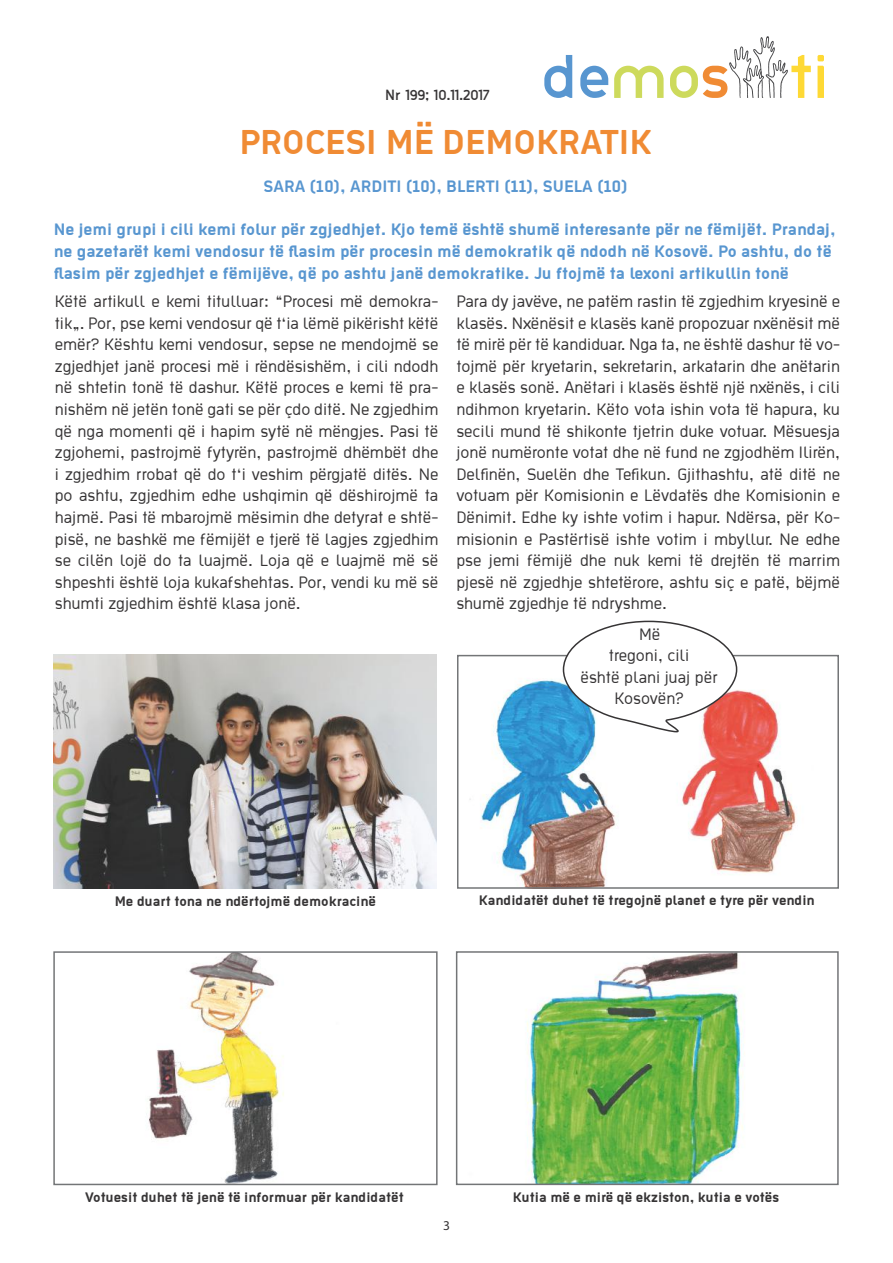
<style>
.page{position:relative;width:893px;height:1263px;background:#fff}
.page>*{position:absolute;margin:0;border:0;box-sizing:border-box;transform-origin:0 0}
.t1{font:700 37.5px "Ekstropia";color:#f08b34}
.t2{font:18px/21.6px "Ekstropia";color:#363435;text-align:justify}
.t3{font:700 18px/21.6px "Ekstropia";color:#5896d0}
.t4{font:700 15px "Ekstropia";color:#363435}
.t5{font:13.5px "Thelbi Kujtesa";color:#363435}
.t6{font:13.5px "Myriad Pro";color:#363435}
</style>
<div class="page">
<svg style="left:544px;top:55px;width:28px;height:43px"></svg>
<svg style="left:580px;top:66px;width:28px;height:32px"></svg>
<svg style="left:614px;top:66px;width:50px;height:32px"></svg>
<svg style="left:817px;top:55px;width:7px;height:43px"></svg>
<svg style="left:670px;top:36px;width:141px;height:62px"></svg>
<img style="left:149px;top:954px;width:135px;height:228px">
<div style="left:53px;top:951px;width:385px;height:234px;border:2px solid #737577"></div>
<img style="left:527px;top:954px;width:218px;height:228px">
<div style="left:456px;top:951px;width:383px;height:234px;border:2px solid #737577"></div>
<img style="left:54px;top:655px;width:383px;height:234px">
<img style="left:469px;top:679px;width:328px;height:207px">
<div style="left:457px;top:655px;width:382px;height:234px;border:2px solid #737577"></div>
<svg style="left:562px;top:620px;width:176px;height:113px"></svg>
<p class="t5" style="left:385px;top:85px;width:106px">Nr 199; 10.11.2017</p>
<h1 class="t1" style="left:239px;top:120px;width:414px">PROCESI MË DEMOKRATIK</h1>
<p class="t3" style="left:264px;top:175px;width:366px">SARA (10), ARDITI (10), BLERTI (11), SUELA (10)</p>
<p class="t3" style="left:54px;top:218px;width:783px">Ne jemi grupi i cili kemi folur për zgjedhjet. Kjo temë është shumë interesante për ne fëmijët. Prandaj, ne gazetarët kemi vendosur të flasim për procesin më demokratik që ndodh në Kosovë. Po ashtu, do të flasim për zgjedhjet e fëmijëve, që po ashtu janë demokratike. Ju ftojmë ta lexoni artikullin tonë</p>
<p class="t2" style="left:55px;top:290px;width:385px">Këtë artikull e kemi titulluar: “Procesi më demokra&shy;tik„. Por, pse kemi vendosur që t‘ia lëmë pikërisht këtë emër? Kështu kemi vendosur, sepse ne mendojmë se zgjedhjet janë procesi më i rëndësishëm, i cili ndodh në shtetin tonë të dashur. Këtë proces e kemi të pra&shy;nishëm në jetën tonë gati se për çdo ditë. Ne zgjedhim që nga momenti që i hapim sytë në mëngjes. Pasi të zgjohemi, pastrojmë fytyrën, pastrojmë dhëmbët dhe i zgjedhim rrobat që do t‘i veshim përgjatë ditës. Ne po ashtu, zgjedhim edhe ushqimin që dëshirojmë ta hajmë. Pasi të mbarojmë mësimin dhe detyrat e shtë&shy;pisë, ne bashkë me fëmijët e tjerë të lagjes zgjedhim se cilën lojë do ta luajmë. Loja që e luajmë më së shpeshti është loja kukafshehtas. Por, vendi ku më së shumti zgjedhim është klasa jonë.</p>
<p class="t2" style="left:456px;top:290px;width:385px">Para dy javëve, ne patëm rastin të zgjedhim kryesinë e klasës. Nxënësit e klasës kanë propozuar nxënësit më të mirë për të kandiduar. Nga ta, ne është dashur të vo&shy;tojmë për kryetarin, sekretarin, arkatarin dhe anëtarin e klasës sonë. Anëtari i klasës është një nxënës, i cili ndihmon kryetarin. Këto vota ishin vota të hapura, ku secili mund të shikonte tjetrin duke votuar. Mësuesja jonë numëronte votat dhe në fund ne zgjodhëm Ilirën, Delfinën, Suelën dhe Tefikun. Gjithashtu, atë ditë ne votuam për Komisionin e Lëvdatës dhe Komisionin e Dënimit. Edhe ky ishte votim i hapur. Ndërsa, për Ko&shy;misionin e Pastërtisë ishte votim i mbyllur. Ne edhe pse jemi fëmijë dhe nuk kemi të drejtën të marrim pjesë në zgjedhje shtetërore, ashtu siç e patë, bëjmë shumë zgjedhje të ndryshme.</p>
<p class="t4" style="left:115px;top:892px;width:263px">Me duart tona ne ndërtojmë demokracinë</p>
<p class="t2" style="left:580px;top:622px;width:139px;text-align:center">Më<br>tregoni, cili<br>është plani juaj për<br>Kosovën?</p>
<p class="t4" style="left:479px;top:891px;width:337px">Kandidatët duhet të tregojnë planet e tyre për vendin</p>
<p class="t4" style="left:85px;top:1188px;width:320px">Votuesit duhet të jenë të informuar për kandidatët</p>
<p class="t6" style="left:443px;top:1217px;width:8px">3</p>
<p class="t4" style="left:513px;top:1188px;width:268px">Kutia më e mirë që ekziston, kutia e votës</p>
</div>
